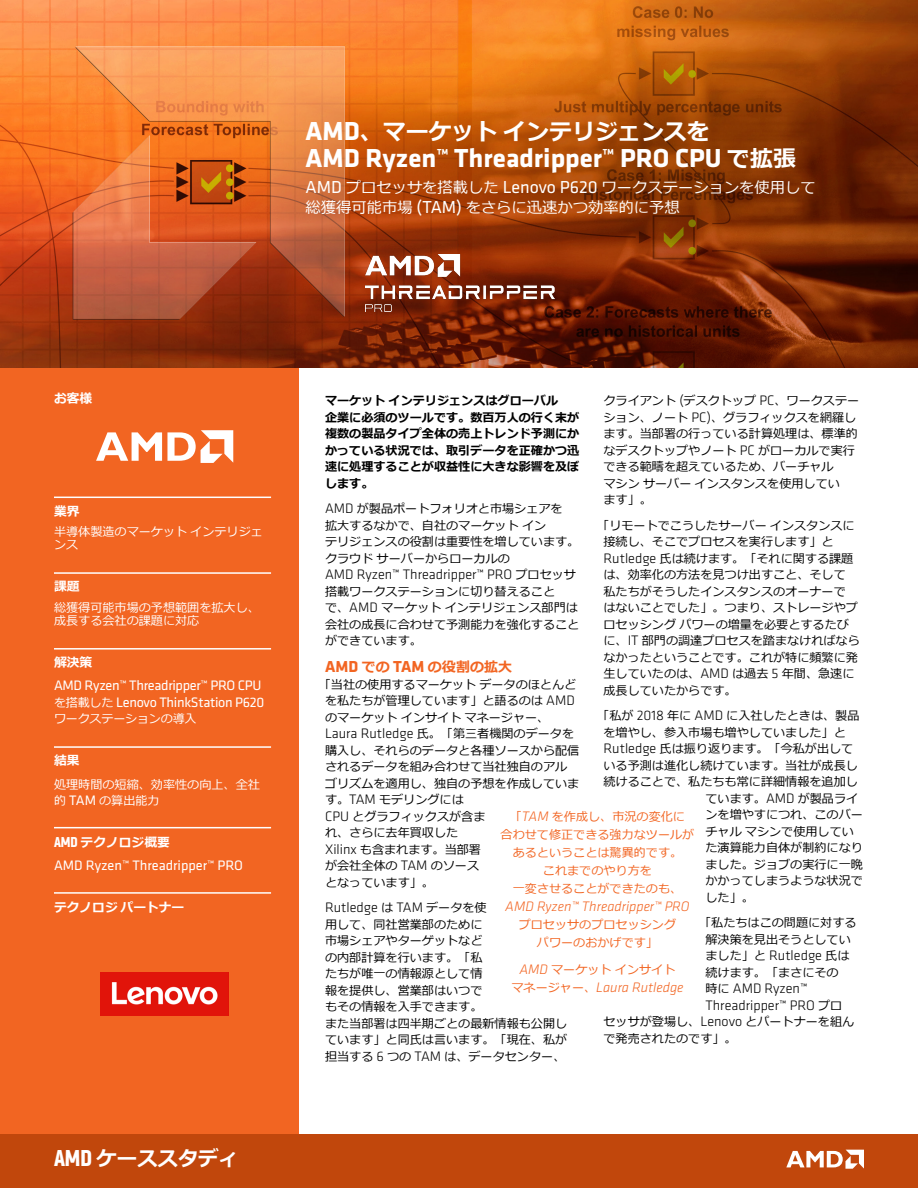
<style>
.page{position:relative;width:918px;height:1188px;background:#fff}
.page>*{position:absolute;margin:0;border:0;box-sizing:border-box;transform-origin:0 0}
.t1{font:700 27px "Klavika";color:#fff}
.t2{font:700 22.95px "Meiryo";color:#fff}
.t3{font:700 20.4px "Meiryo";color:#fff}
.t4{font:15.3px/19.5px "Meiryo";color:#fff}
.t5{font:300 14.25px/16.5px "Klavika";color:#000}
.t6{font:14.25px/16.5px "Klavika";letter-spacing:-.02em;color:#fff}
.t7{font:italic 300 14.25px "Klavika";color:#f26522}
.t8{font:14.25px "Klavika";color:#fff}
.t9{font:700 14.1px "Meiryo";color:#f26522}
.t10{font:700 12.75px "Meiryo";color:#fff}
.t11{font:12.15px/16.5px "Meiryo";color:#000}
.t12{font:700 12.15px/16.5px "Meiryo";color:#000}
.t13{font:12.15px/18px "Meiryo";color:#f26522;text-align:center}
.t14{font:12.15px/13.5px "Meiryo";color:#fff}
.t15{font:12.15px "Meiryo";letter-spacing:-.02em;color:#fff}
.s1{font-family:"Klavika";font-size:27px}
.s2{font-family:"Meiryo";font-size:22.95px}
.s3{font-family:"Klavika";font-size:18px}
.s4{font-family:"Meiryo";font-size:12.15px}
.s5{font-family:"Klavika";font-size:14.25px}
.s6{font-family:"Klavika";font-stretch:condensed;font-size:15px}
.s7{font-family:"Klavika";font-stretch:condensed;font-size:24px}
.s8{font-family:"Klavika";font-weight:300;font-size:14.25px}
.s9{font-family:"Meiryo";font-weight:400;font-size:12.15px}
.s10{font-family:"Klavika";font-size:16.5px}
.s11{font-family:"Klavika";font-weight:300;font-style:italic;font-size:14.25px}
.s12{font-family:"Meiryo";font-weight:400;font-style:normal;font-size:12.15px}
</style>
<div class="page">
<div style="left:0;top:367px;width:298px;height:767px;background:#f26522"></div>
<hr style="left:54px;top:497px;width:217px;height:1px;background:#fff">
<hr style="left:54px;top:572px;width:217px;height:2px;background:#fff">
<hr style="left:54px;top:648px;width:217px;height:2px;background:#fff">
<hr style="left:54px;top:746px;width:217px;height:2px;background:#fff">
<hr style="left:54px;top:827px;width:217px;height:1px;background:#fff">
<hr style="left:54px;top:892px;width:217px;height:2px;background:#fff">
<img style="left:100px;top:973px;width:129px;height:42px">
<svg style="left:96px;top:430px;width:137px;height:33px"></svg>
<div style="left:0;top:1134px;width:918px;height:54px;background:#c1470c"></div>
<svg style="left:786px;top:1150px;width:78px;height:19px"></svg>
<img style="left:0;top:1px;width:918px;height:366px">
<img style="left:366px;top:254px;width:189px;height:58px">
<p class="t2" style="left:306px;top:115px;width:406px"><span class="s1">AMD</span>、マーケットインテリジェンスを</p>
<p class="t1" style="left:306px;top:138px;width:492px">AMD Ryzen™ Threadripper™ PRO CPU <span class="s2">で拡張</span></p>
<p class="t4" style="left:306px;top:179px;width:512px"><span class="s3">AMD</span> プロセッサを搭載した <span class="s3">Lenovo P620</span> ワークステーションを使用して総獲得可能市場 <span class="s3">(TAM)</span> をさらに迅速かつ効率的に予想</p>
<p class="t10" style="left:54px;top:389px;width:40px">お客様</p>
<p class="t10" style="left:54px;top:502px;width:27px">業界</p>
<p class="t14" style="left:54px;top:525px;width:210px">半導体製造のマーケットインテリジェンス</p>
<p class="t10" style="left:54px;top:578px;width:27px">課題</p>
<p class="t14" style="left:54px;top:601px;width:207px">総獲得可能市場の予想範囲を拡大し、成長する会社の課題に対応</p>
<p class="t10" style="left:54px;top:653px;width:40px">解決策</p>
<p class="t6" style="left:54px;top:677px;width:212px">AMD Ryzen™ Threadripper™ PRO CPU<span class="s4">を搭載した</span> Lenovo ThinkStation P620</p>
<p class="t15" style="left:54px;top:710px;width:144px">ワークステーションの導入</p>
<p class="t10" style="left:54px;top:752px;width:27px">結果</p>
<p class="t14" style="left:54px;top:777px;width:207px;line-height:16.5px">処理時間の短縮、効率性の向上、全社的 <span class="s5">TAM</span> の算出能力</p>
<p class="t10" style="left:54px;top:833px;width:117px"><span class="s6">AMD</span> テクノロジ概要</p>
<p class="t8" style="left:54px;top:856px;width:191px">AMD Ryzen™ Threadripper™ PRO</p>
<p class="t10" style="left:54px;top:899px;width:132px">テクノロジパートナー</p>
<p class="t3" style="left:54px;top:1144px;width:187px"><span class="s7">AMD</span> ケーススタディ</p>
<p class="t12" style="left:325px;top:393px;width:256px">マーケットインテリジェンスはグローバル<br>企業に必須のツールです。数百万人の行く末が複数の製品タイプ全体の売上トレンド予測にかかっている状況では、取引データを正確かつ迅速に処理することが収益性に大きな影響を及ぼします。</p>
<p class="t11" style="left:325px;top:501px;width:256px"><span class="s8">AMD</span> が製品ポートフォリオと市場シェアを<br>拡大するなかで、自社のマーケットイン<br>テリジェンスの役割は重要性を増しています。クラウドサーバーからローカルの</p>
<p class="t5" style="left:325px;top:566px;width:252px">AMD Ryzen™ Threadripper™ PRO <span class="s9">プロセッサ</span></p>
<p class="t11" style="left:325px;top:584px;width:256px">搭載ワークステーションに切り替えること<br>で、<span class="s8">AMD</span> マーケットインテリジェンス部門は会社の成長に合わせて予測能力を強化することができています。</p>
<p class="t9" style="left:325px;top:657px;width:189px"><span class="s10">AMD</span> での <span class="s10">TAM</span> の役割の拡大</p>
<p class="t11" style="left:325px;top:677px;width:253px;text-align:justify;text-indent:-6px">「当社の使用するマーケットデータのほとんどを私たちが管理しています」と語るのは <span class="s8">AMD</span>のマーケットインサイトマネージャー、</p>
<p class="t5" style="left:325px;top:725px;width:251px">Laura Rutledge <span class="s9">氏。「第三者機関のデータを</span></p>
<p class="t11" style="left:325px;top:743px;width:256px">購入し、それらのデータと各種ソースから配信されるデータを組み合わせて当社独自のアルゴリズムを適用し、独自の予想を作成しています。<span class="s8">TAM</span> モデリングには<br><span class="s8">CPU</span> とグラフィックスが含ま<br>れ、さらに去年買収した<br><span class="s8">Xilinx</span> も含まれます。当部署<br>が会社全体の <span class="s8">TAM</span> のソース<br>となっています」。</p>
<p class="t5" style="left:325px;top:899px;width:163px">Rutledge <span class="s9">は</span> TAM <span class="s9">データを使</span></p>
<p class="t11" style="left:325px;top:917px;width:244px">用して、同社営業部のために<br>市場シェアやターゲットなど<br>の内部計算を行います。「私<br>たちが唯一の情報源として情<br>報を提供し、営業部はいつで<br>もその情報を入手できます。<br>また当部署は四半期ごとの最新情報も公開しています」と同氏は言います。「現在、私が担当する <span class="s8">6</span> つの <span class="s8">TAM</span> は、データセンター、</p>
<p class="t11" style="left:604px;top:393px;width:257px">クライアント <span class="s8">(</span>デスクトップ <span class="s8">PC</span>、ワークステーション、ノート <span class="s8">PC)</span>、グラフィックスを網羅します。当部署の行っている計算処理は、標準的なデスクトップやノート <span class="s8">PC</span> がローカルで実行できる範疇を超えているため、バーチャル<br>マシンサーバーインスタンスを使用してい<br>ます」。</p>
<p class="t11" style="left:604px;top:518px;width:258px;text-indent:-6px">「リモートでこうしたサーバーインスタンスに接続し、そこでプロセスを実行します」と<br><span class="s8">Rutledge</span> 氏は続けます。「それに関する課題は、効率化の方法を見つけ出すこと、そして私たちがそうしたインスタンスのオーナーではないことでした」。つまり、ストレージやプロセッシングパワーの増量を必要とするたびに、<span class="s8">IT</span> 部門の調達プロセスを踏まなければならなかったということです。これが特に頻繁に発生していたのは、<span class="s8">AMD</span> は過去 <span class="s8">5</span> 年間、急速に成長していたからです。</p>
<p class="t11" style="left:597px;top:708px;width:264px">「私が <span class="s8">2018</span> 年に <span class="s8">AMD</span> に入社したときは、製品</p>
<p class="t11" style="left:604px;top:725px;width:244px">を増やし、参入市場も増やしていました」と</p>
<p class="t11" style="left:604px;top:741px;width:251px"><span class="s8">Rutledge</span> 氏は振り返ります。「今私が出して</p>
<p class="t11" style="left:604px;top:758px;width:256px">いる予測は進化し続けています。当社が成長し</p>
<p class="t11" style="left:604px;top:774px;width:256px">続けることで、私たちも常に詳細情報を追加し</p>
<p class="t11" style="left:705px;top:791px;width:154px">ています。<span class="s8">AMD</span> が製品ライ</p>
<p class="t11" style="left:705px;top:807px;width:159px">ンを増やすにつれ、このバー</p>
<p class="t11" style="left:705px;top:824px;width:150px">チャルマシンで使用してい</p>
<p class="t11" style="left:705px;top:840px;width:159px">た演算能力自体が制約になり</p>
<p class="t11" style="left:705px;top:857px;width:159px">ました。ジョブの実行に一晩</p>
<p class="t11" style="left:705px;top:873px;width:159px">かかってしまうような状況で</p>
<p class="t11" style="left:705px;top:890px;width:50px">した」。</p>
<p class="t11" style="left:699px;top:915px;width:159px;text-align:center">「私たちはこの問題に対する解決策を見出そうとしてい</p>
<p class="t5" style="left:705px;top:947px;width:145px"><span class="s9">ました」と</span> Rutledge <span class="s9">氏は</span></p>
<p class="t11" style="left:705px;top:965px;width:135px">続けます。「まさにその</p>
<p class="t5" style="left:705px;top:980px;width:138px"><span class="s9">時に</span> AMD Ryzen™<br>Threadripper™ PRO <span class="s9">プロ</span></p>
<p class="t11" style="left:604px;top:1014px;width:252px">セッサが登場し、<span class="s8">Lenovo</span> とパートナーを組んで発売されたのです」。</p>
<p class="t13" style="left:501px;top:808px;width:195px">「<span class="s11">TAM</span> を作成し、市況の変化に<br>合わせて修正できる強力なツールがあるということは驚異的です。<br>これまでのやり方を<br>一変させることができたのも、</p>
<p class="t7" style="left:505px;top:898px;width:186px">AMD Ryzen™ Threadripper™ PRO</p>
<p class="t13" style="left:519px;top:916px;width:159px">プロセッサのプロセッシングパワーのおかげです」</p>
<p class="t13" style="left:519px;top:961px;width:157px"><span class="s11">AMD</span> マーケットインサイト</p>
<p class="t7" style="left:511px;top:979px;width:174px"><span class="s12">マネージャー、</span>Laura Rutledge</p>
</div>
